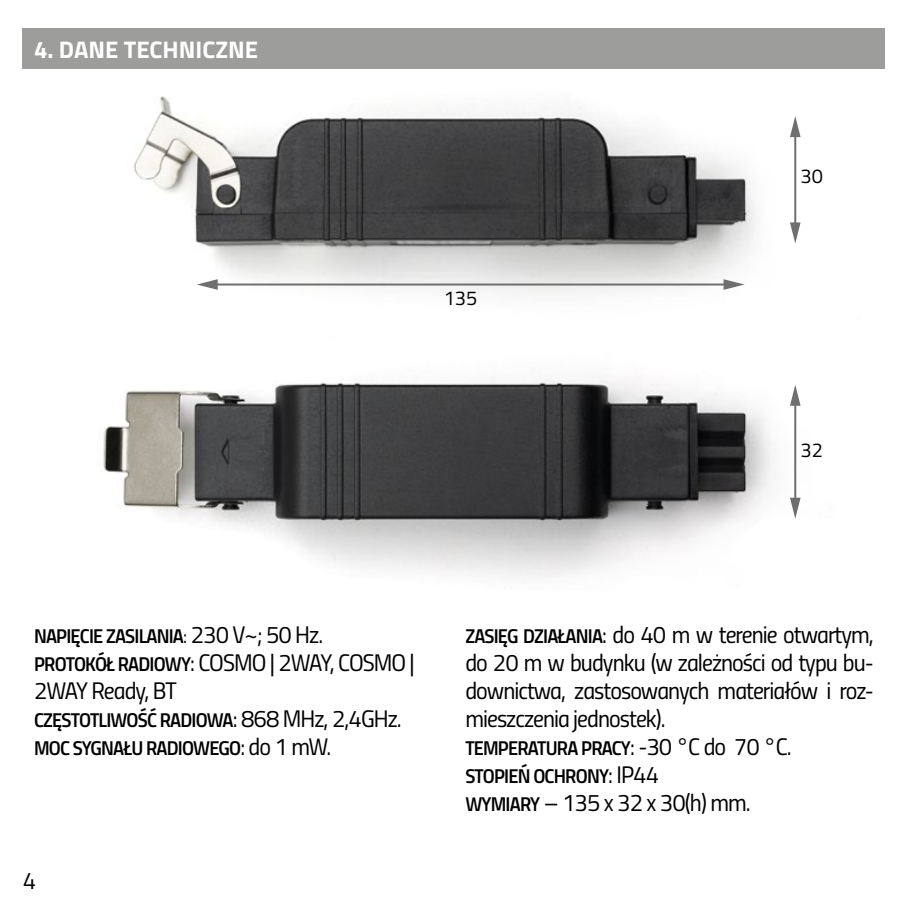
<style>
.page{position:relative;width:908px;height:908px;background:#fff}
.page>*{position:absolute;margin:0;border:0;box-sizing:border-box;transform-origin:0 0}
.t1{font:24px/28px "Titillium Regular Upright";letter-spacing:-.04em;color:#000}
.t2{font:700 24px "Titillium";color:#fff}
.t3{font:20px/28px "Titillium Semibold Upright";letter-spacing:-.04em;color:#000}
.t4{font:20px "Titillium";color:#000}
.s1{font-family:"Titillium Regular Upright"}
.s2{font-family:"Titillium Regular Upright";font-size:24px}
.s3{font-family:"Titillium Semibold Upright";font-size:20px}
</style>
<div class="page">
<img style="left:103px;top:96px;width:698px;height:482px">
<div style="left:23px;top:28px;width:861px;height:41px;background:#9d9d9c"></div>
<hr style="left:214px;top:283px;width:514px;height:2px;background:#706f6f">
<svg style="left:197px;top:279px;width:21px;height:11px"></svg>
<svg style="left:723px;top:279px;width:21px;height:11px"></svg>
<hr style="left:793px;top:133px;width:2px;height:94px;background:#706f6f">
<svg style="left:789px;top:116px;width:11px;height:21px"></svg>
<svg style="left:789px;top:222px;width:11px;height:21px"></svg>
<hr style="left:793px;top:402px;width:2px;height:100px;background:#706f6f">
<svg style="left:789px;top:384px;width:11px;height:21px"></svg>
<svg style="left:789px;top:497px;width:11px;height:21px"></svg>
<p class="t2" style="left:34px;top:31px;width:225px">4. DANE TECHNICZNE</p>
<p class="t4" style="left:443px;top:283px;width:35px">135</p>
<p class="t4" style="left:800px;top:161px;width:24px">30</p>
<p class="t4" style="left:800px;top:435px;width:24px">32</p>
<p class="t3" style="left:34px;top:620px;width:290px">NAPIĘCIE ZASILANIA<span class="s1">:</span> <span class="s2">230 V~; 50 Hz.</span></p>
<p class="t1" style="left:34px;top:647px;width:382px"><span class="s3">PROTOKÓŁ RADIOWY</span>: COSMO | 2WAY, COSMO |<br>2WAY Ready, BT</p>
<p class="t3" style="left:34px;top:704px;width:369px">CZĘSTOTLIWOŚĆ RADIOWA<span class="s2">: 868 MHz, 2,4GHz.<br></span>MOC SYGNAŁU RADIOWEGO<span class="s2">: do 1 mW.</span></p>
<p class="t1" style="left:23px;top:865px;width:15px">4</p>
<p class="t1" style="left:465px;top:619px;width:410px;text-align:justify"><span class="s3">ZASIĘG DZIAŁANIA</span>: do 40 m w terenie otwartym, do 20 m w budynku (w zależności od typu bu&shy;downictwa, zastosowanych materiałów i roz&shy;mieszczenia jednostek).</p>
<p class="t3" style="left:465px;top:732px;width:327px">TEMPERATURA PRACY<span class="s2">: -30 °C do 70 °C.<br></span>STOPIEŃ OCHRONY<span class="s2">: IP44</span></p>
<p class="t1" style="left:465px;top:787px;width:286px"><span class="s3">WYMIARY</span> – 135 x 32 x 30(h) mm.</p>
</div>
